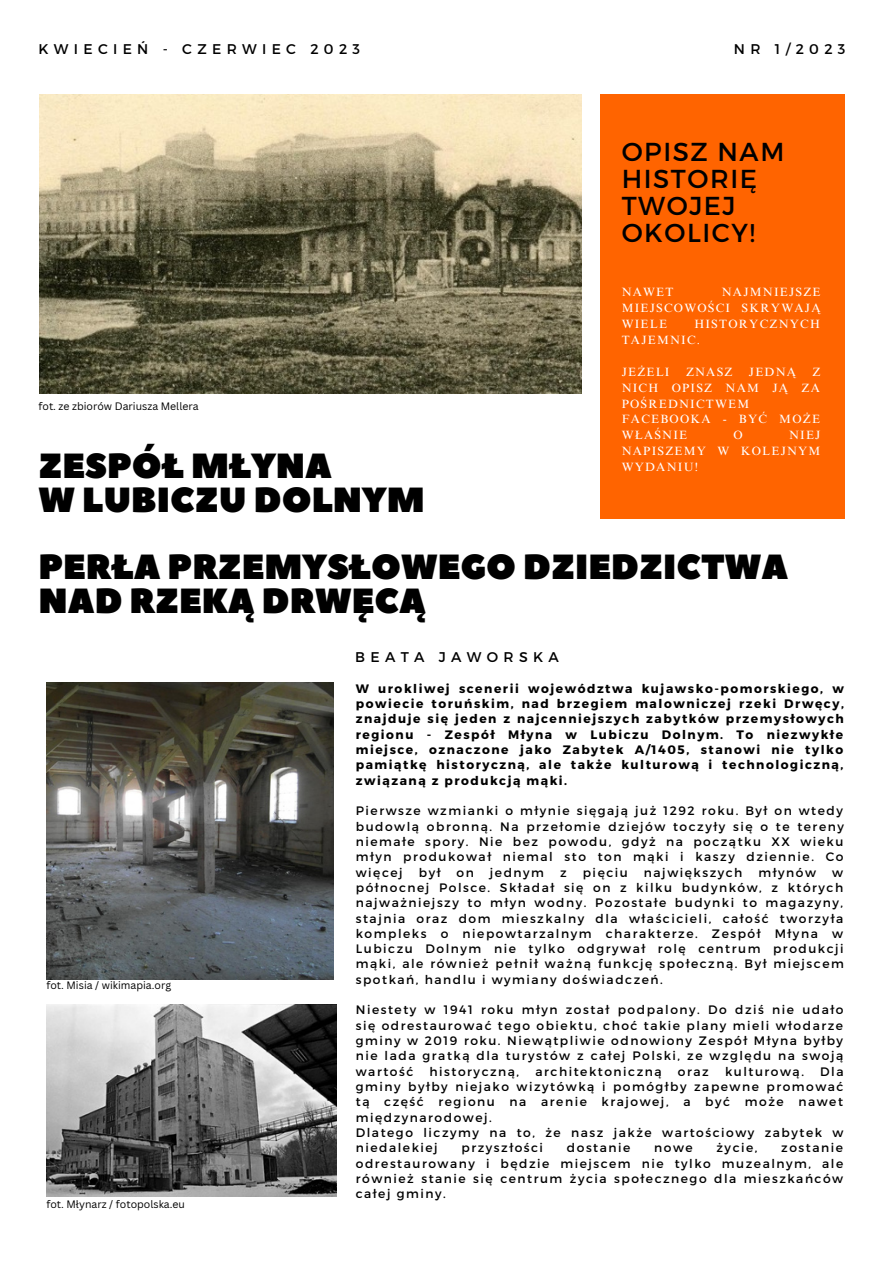
<style>
.page{position:relative;width:893px;height:1264px;background:#fff}
.page>*{position:absolute;margin:0;border:0;box-sizing:border-box;transform-origin:0 0}
.t1{font:34.95px/33.8px "Peace Sans";color:#000}
.t2{font:25.95px/27px "Montserrat";letter-spacing:.06em;color:#000}
.t3{font:14.1px "Montserrat";letter-spacing:.38em;color:#000}
.t4{font:12.3px/15.3px "Montserrat";letter-spacing:.125em;color:#000;text-align:justify}
.t5{font:700 12.3px/15.3px "Montserrat";letter-spacing:.125em;color:#000;text-align:justify}
.t6{font:12px/16px "Times NRMT Pro";letter-spacing:.1em;color:#fff;text-align:justify}
.t7{font:10.5px "Canva Sans";color:#000}
</style>
<div class="page">
<div style="left:600px;top:94px;width:245px;height:424px;background:#ff6400"></div>
<img style="left:39px;top:94px;width:542px;height:299px">
<img style="left:46px;top:1004px;width:290px;height:192px">
<img style="left:46px;top:682px;width:287px;height:297px">
<p class="t3" style="left:38px;top:40px;width:323px">KWIECIEŃ - CZERWIEC 2023</p>
<p class="t3" style="left:733px;top:39px;width:113px">NR 1/2023</p>
<p class="t7" style="left:38px;top:399px;width:162px">fot. ze zbiorów Dariusza Mellera</p>
<p class="t1" style="left:38px;top:450px;width:295px">ZESPÓŁ MŁYNA</p>
<p class="t1" style="left:38px;top:484px;width:387px">W LUBICZU DOLNYM</p>
<p class="t2" style="left:621px;top:137px;width:164px">OPISZ NAM<br>HISTORIĘ<br>TWOJEJ<br>OKOLICY!</p>
<p class="t6" style="left:621px;top:285px;width:200px;text-indent:100px">NAJMNIEJSZE MIEJSCOWOŚCI SKRYWAJĄ WIELE</p>
<p class="t6" style="left:621px;top:285px;width:53px">NAWET</p>
<p class="t6" style="left:621px;top:317px;width:200px;text-indent:73px">HISTORYCZNYCH<br>TAJEMNIC.</p>
<p class="t6" style="left:621px;top:365px;width:49px">JEŻELI</p>
<p class="t6" style="left:686px;top:365px;width:48px">ZNASZ</p>
<p class="t6" style="left:748px;top:365px;width:49px">JEDNĄ</p>
<p class="t6" style="left:621px;top:365px;width:200px;text-align:left;text-indent:191px">Z<br>NICH OPISZ NAM JĄ ZA<br>POŚREDNICTWEM<br>FACEBOOKA - BYĆ MOŻE<br>WŁAŚNIE</p>
<p class="t6" style="left:733px;top:429px;width:11px">O</p>
<p class="t6" style="left:621px;top:429px;width:200px;text-indent:167px">NIEJ NAPISZEMY W KOLEJNYM WYDANIU!</p>
<p class="t1" style="left:38px;top:551px;width:751px">PERŁA PRZEMYSŁOWEGO DZIEDZICTWA<br>NAD RZEKĄ DRWĘCĄ</p>
<p class="t7" style="left:46px;top:977px;width:126px">fot. Misia / wikimapia.org</p>
<p class="t7" style="left:46px;top:1196px;width:140px">fot. Młynarz / fotopolska.eu</p>
<p class="t3" style="left:355px;top:647px;width:205px">BEATA JAWORSKA</p>
<p class="t5" style="left:356px;top:680px;width:489px">W urokliwej scenerii województwa kujawsko-pomorskiego, w powiecie toruńskim, nad brzegiem malowniczej rzeki Drwęcy, znajduje się jeden z najcenniejszych zabytków przemysłowych regionu - Zespół Młyna w Lubiczu Dolnym. To niezwykłe miejsce, oznaczone jako Zabytek A/1405, stanowi nie tylko pamiątkę historyczną, ale także kulturową i technologiczną, związaną z produkcją mąki.</p>
<p class="t4" style="left:356px;top:802px;width:489px">Pierwsze wzmianki o młynie sięgają już 1292 roku. Był on wtedy budowlą obronną. Na przełomie dziejów toczyły się o te tereny niemałe spory. Nie bez powodu, gdyż na początku XX wieku młyn produkował niemal sto ton mąki i kaszy dziennie. Co więcej</p>
<p class="t4" style="left:419px;top:863px;width:23px">był</p>
<p class="t4" style="left:456px;top:863px;width:19px">on</p>
<p class="t4" style="left:490px;top:863px;width:56px">jednym</p>
<p class="t4" style="left:560px;top:863px;width:8px">z</p>
<p class="t4" style="left:582px;top:863px;width:47px">pięciu</p>
<p class="t4" style="left:644px;top:863px;width:100px">największych</p>
<p class="t4" style="left:758px;top:863px;width:59px">młynów</p>
<p class="t4" style="left:356px;top:863px;width:489px;text-indent:476px">w północnej Polsce. Składał się on z kilku budynków, z których najważniejszy to młyn wodny. Pozostałe budynki to magazyny, stajnia oraz dom mieszkalny dla właścicieli, całość tworzyła kompleks o niepowtarzalnym charakterze. Zespół Młyna w Lubiczu Dolnym nie tylko odgrywał rolę centrum produkcji mąki, ale również pełnił ważną funkcję społeczną. Był miejscem spotkań, handlu i wymiany doświadczeń.</p>
<p class="t4" style="left:356px;top:1001px;width:489px">Niestety w 1941 roku młyn został podpalony. Do dziś nie udało się odrestaurować tego obiektu, choć takie plany mieli włodarze gminy w 2019 roku. Niewątpliwie odnowiony Zespół Młyna byłby nie lada gratką dla turystów z całej Polski, ze względu na swoją wartość</p>
<p class="t4" style="left:429px;top:1063px;width:91px">historyczną,</p>
<p class="t4" style="left:535px;top:1063px;width:128px">architektoniczną</p>
<p class="t4" style="left:677px;top:1063px;width:32px">oraz</p>
<p class="t4" style="left:725px;top:1063px;width:80px">kulturową.</p>
<p class="t4" style="left:356px;top:1063px;width:489px;text-indent:464px">Dla gminy byłby niejako wizytówką i pomógłby zapewne promować tą część regionu na arenie krajowej, a być może nawet międzynarodowej.</p>
<p class="t4" style="left:356px;top:1124px;width:489px">Dlatego liczymy na to, że nasz jakże wartościowy zabytek w niedalekiej</p>
<p class="t4" style="left:461px;top:1139px;width:83px">przyszłości</p>
<p class="t4" style="left:567px;top:1139px;width:65px">dostanie</p>
<p class="t4" style="left:654px;top:1139px;width:40px">nowe</p>
<p class="t4" style="left:716px;top:1139px;width:42px">życie,</p>
<p class="t4" style="left:356px;top:1139px;width:489px;text-indent:425px">zostanie odrestaurowany i będzie miejscem nie tylko muzealnym, ale również stanie się centrum życia społecznego dla mieszkańców całej gminy.</p>
</div>
